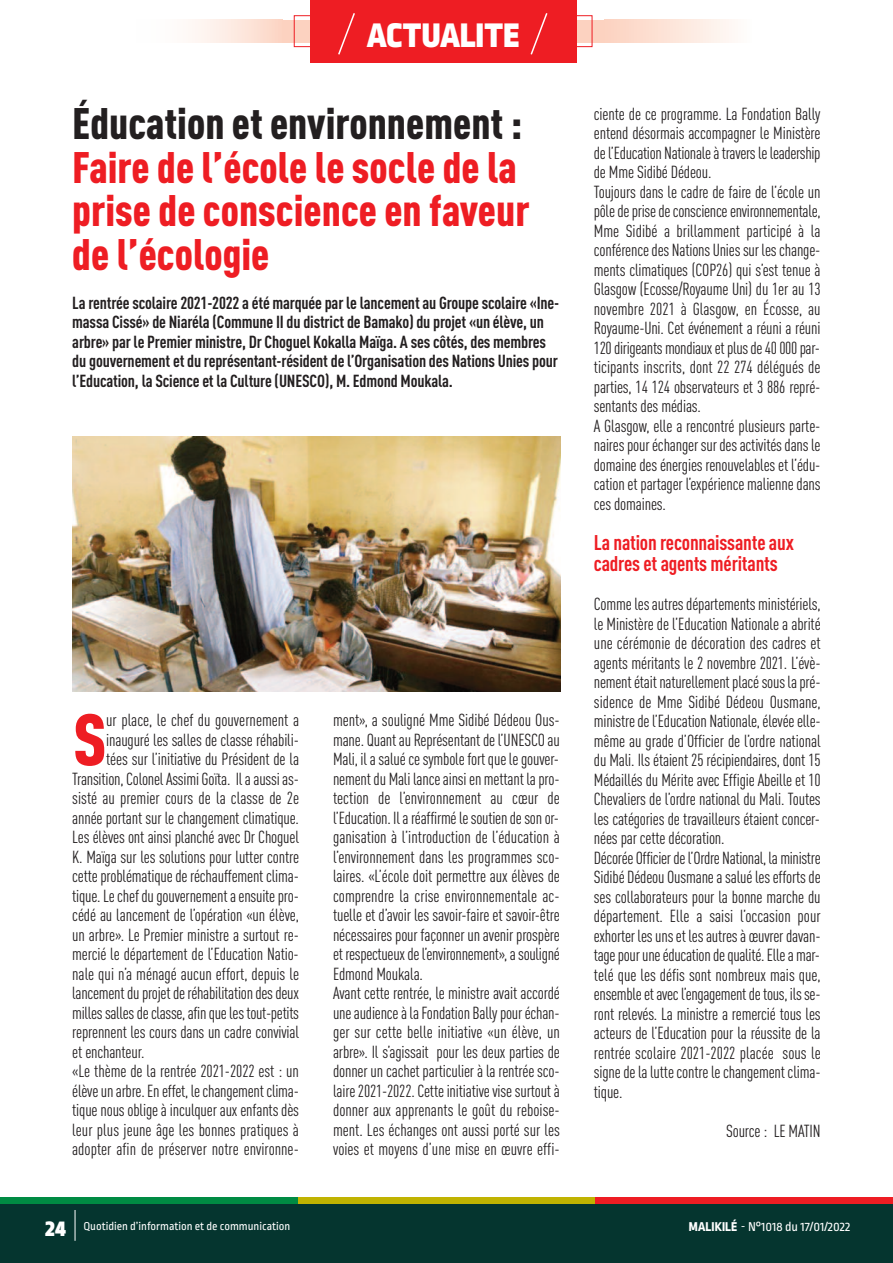
<style>
.page{position:relative;width:893px;height:1263px;background:#fff}
.page>*{position:absolute;margin:0;border:0;box-sizing:border-box;transform-origin:0 0}
.t1{font:900 condensed 72px "DIN Pro";color:#ee1d23}
.t2{font:900 condensed 43.5px/43.5px "DIN Pro";color:#ee1d23}
.t3{font:900 condensed 43.5px "DIN Pro";color:#231f20}
.t4{font:900 36px "Ropa Sans Pro";letter-spacing:.01em;color:#fff}
.t5{font:700 condensed 21px/21px "DIN Pro";letter-spacing:-.01em;color:#ee1d23}
.t6{font:condensed 17.25px/19.5px "DIN Pro";letter-spacing:-.01em;color:#231f20}
.t7{font:700 condensed 17.25px/19.5px "DIN Pro";letter-spacing:-.01em;color:#231f20}
.t8{font:13.5px "Ropa Sans Pro";color:#fff}
.t9{font:12px "Ropa Sans Pro";color:#fff}
.s1{font-weight:900;font-size:24px}
.s2{font-weight:800}
</style>
<div class="page">
<div style="left:0;top:1203px;width:893px;height:60px;background:#05352f"></div>
<div style="left:0;top:1197px;width:298px;height:6px;background:#008b43"></div>
<div style="left:298px;top:1197px;width:297px;height:6px;background:#c0b301"></div>
<div style="left:595px;top:1197px;width:298px;height:6px;background:#ee1d23"></div>
<hr style="left:75px;top:1210px;width:1px;height:31px;background:#fff">
<div style="left:282px;top:20px;width:324px;height:23px;background:#fcd2c0"></div>
<div style="left:294px;top:15px;width:298px;height:32px;border:1px solid #ee1d23"></div>
<div style="left:311px;top:0;width:266px;height:63px;background:#ee1d23"></div>
<svg style="left:338px;top:13px;width:17px;height:42px"></svg>
<svg style="left:530px;top:13px;width:18px;height:42px"></svg>
<div style="left:135px;top:20px;width:147px;height:23px;background:linear-gradient(to right,#fff,#fcdacb)"></div>
<div style="left:604px;top:20px;width:147px;height:23px;background:linear-gradient(to right,#fcd1bf,#fefdfb)"></div>
<img style="left:72px;top:437px;width:488px;height:255px">
<h3 class="t4" style="left:367px;top:23px;width:154px">ACTUALITE</h3>
<h2 class="t3" style="left:72px;top:108px;width:452px">Éducation et environnement :</h2>
<h2 class="t2" style="left:72px;top:149px;width:459px">Faire de l’école le socle de la prise de conscience en faveur de l’écologie</h2>
<p class="t7" style="left:72px;top:295px;width:488px">La rentrée scolaire 2021-2022 a été marquée par le lancement au Groupe scolaire «Ine&shy;massa Cissé» de Niaréla (Commune II du district de Bamako) du projet «un élève, un arbre» par le Premier ministre, Dr Choguel Kokalla Maïga. A ses côtés, des membres du gouvernement et du représentant-résident de l’Organisation des Nations Unies pour l’Education, la Science et la Culture (UNESCO), M. Edmond Moukala.</p>
<h1 class="t1" style="left:73px;top:714px;width:35px">S</h1>
<p class="t6" style="left:106px;top:712px;width:194px">ur place, le chef du gouvernement a</p>
<p class="t6" style="left:106px;top:732px;width:194px">inauguré les salles de classe réhabili-</p>
<p class="t6" style="left:106px;top:751px;width:194px">tées sur l’initiative du Président de la</p>
<p class="t6" style="left:72px;top:771px;width:228px">Transition,ColonelAssimi Goïta. Ilaaussias-</p>
<p class="t6" style="left:72px;top:790px;width:228px">sisté au premier cours de la classe de 2e</p>
<p class="t6" style="left:72px;top:810px;width:228px">année portant sur le changement climatique.</p>
<p class="t6" style="left:72px;top:829px;width:228px">Les élèves ont ainsi planché avec Dr Choguel</p>
<p class="t6" style="left:72px;top:849px;width:228px">K. Maïga sur les solutions pour lutter contre</p>
<p class="t6" style="left:72px;top:868px;width:228px">cette problématique de réchauffement clima-</p>
<p class="t6" style="left:72px;top:888px;width:228px">tique.Lechefdugouvernementaensuitepro-</p>
<p class="t6" style="left:72px;top:907px;width:228px">cédé au lancement de l’opération «un élève,</p>
<p class="t6" style="left:72px;top:927px;width:228px">un arbre». Le Premier ministre a surtout re-</p>
<p class="t6" style="left:72px;top:946px;width:228px">mercié le département de l’Education Natio-</p>
<p class="t6" style="left:72px;top:966px;width:228px">nale qui n’a ménagé aucun effort, depuis le</p>
<p class="t6" style="left:72px;top:985px;width:228px">lancementduprojetderéhabilitationdesdeux</p>
<p class="t6" style="left:72px;top:1005px;width:228px">millessallesdeclasse,afinquelestout-petits</p>
<p class="t6" style="left:72px;top:1024px;width:228px">reprennent les cours dans un cadre convivial</p>
<p class="t6" style="left:72px;top:1044px;width:74px">et enchanteur.</p>
<p class="t6" style="left:72px;top:1063px;width:228px">«Le thème de la rentrée 2021-2022 est : un</p>
<p class="t6" style="left:72px;top:1083px;width:228px">élèveunarbre.Eneffet, lechangementclima-</p>
<p class="t6" style="left:72px;top:1102px;width:228px">tique nous oblige à inculquer aux enfants dès</p>
<p class="t6" style="left:72px;top:1122px;width:228px">leur plus jeune âge les bonnes pratiques à</p>
<p class="t6" style="left:72px;top:1141px;width:228px">adopter afin de préserver notre environne-</p>
<p class="t6" style="left:333px;top:712px;width:228px">ment», a souligné Mme Sidibé Dédeou Ous&shy;mane. Quant au Représentant de l’UNESCO au Mali, il a salué ce symbole fort que le gouver&shy;nementdu Mali lanceainsien mettant lapro&shy;tection de l’environnement au cœur de l’Education. Ilaréaffirmélesoutiendesonor&shy;ganisation à l’introduction de l’éducation à l’environnement dans les programmes sco&shy;laires. «L’école doit permettre aux élèves de comprendre la crise environnementale ac&shy;tuelle et d’avoir les savoir-faire et savoir-être nécessaires pour façonner un avenir prospère et respectueuxdel’environnement»,asouligné Edmond Moukala.<br>Avant cette rentrée, le ministre avait accordé uneaudienceàlaFondation Ballypouréchan&shy;ger sur cette belle initiative «un élève, un arbre». Il s’agissait pour les deux parties de donner un cachet particulier à la rentrée sco&shy;laire 2021-2022. Cette initiative vise surtout à donner aux apprenants le goût du reboise&shy;ment. Les échanges ont aussi porté sur les voies et moyens d’une mise en œuvre effi-</p>
<p class="t6" style="left:594px;top:105px;width:228px">ciente de ce programme. La Fondation Bally entend désormais accompagner le Ministère del’Education Nationaleàtraversleleadership de Mme Sidibé Dédeou.<br>Toujours dans le cadre de faire de l’école un pôledeprisedeconscienceenvironnementale, Mme Sidibé a brillamment participé à la conférencedes Nations Uniessur leschange&shy;ments climatiques (COP26) qui s’est tenue à Glasgow (Ecosse/Royaume Uni) du 1er au 13 novembre 2021 à Glasgow, en Écosse, au Royaume-Uni. Cet événement a réuni a réuni 120dirigeantsmondiauxetplusde40000par&shy;ticipants inscrits, dont 22 274 délégués de parties, 14 124 observateurs et 3 886 repré&shy;sentants des médias.<br>A Glasgow, elle a rencontré plusieurs parte&shy;naires pour échanger sur des activités dans le domaine des énergies renouvelables et l’édu&shy;cation et partager l’expérience malienne dans ces domaines.</p>
<p class="t5" style="left:594px;top:534px;width:201px">La nation reconnaissante aux cadres et agents méritants</p>
<p class="t6" style="left:594px;top:596px;width:228px">Commelesautresdépartements ministériels, le Ministère de l’Education Nationale a abrité une cérémonie de décoration des cadres et agents méritants le 2 novembre 2021. L’évè&shy;nementétaitnaturellementplacésouslapré&shy;sidence de Mme Sidibé Dédeou Ousmane, ministredel’Education Nationale,élevéeelle&shy;même au grade d’Officier de l’ordre national du Mali. Ils étaient 25 récipiendaires, dont 15<br>Médaillés du Mérite avec Effigie Abeille et 10<br>Chevaliers de l’ordre national du Mali. Toutes les catégories de travailleurs étaient concer&shy;nées par cette décoration.<br>Décorée Officierdel’Ordre National, laministre Sidibé Dédeou Ousmane a salué les efforts de ses collaborateurs pour la bonne marche du département. Elle a saisi l’occasion pour exhorter lesunset lesautresà œuvrerdavan&shy;tagepouruneéducationdequalité.Elleamar&shy;telé que les défis sont nombreux mais que, ensembleetavecl’engagementdetous, ilsse&shy;ront relevés. La ministre a remercié tous les acteurs de l’Education pour la réussite de la rentrée scolaire 2021-2022 placée sous le signe de la lutte contre le changement clima&shy;tique.</p>
<p class="t6" style="left:726px;top:1122px;width:96px">Source : LE MATIN</p>
<p class="t9" style="left:46px;top:1222px;width:246px"><span class="s1">24</span> Quotidien d’information et de communication</p>
<p class="t8" style="left:689px;top:1222px;width:163px"><span class="s2">MALIKILé</span> - N°1018 du 17/01/2022</p>
</div>
